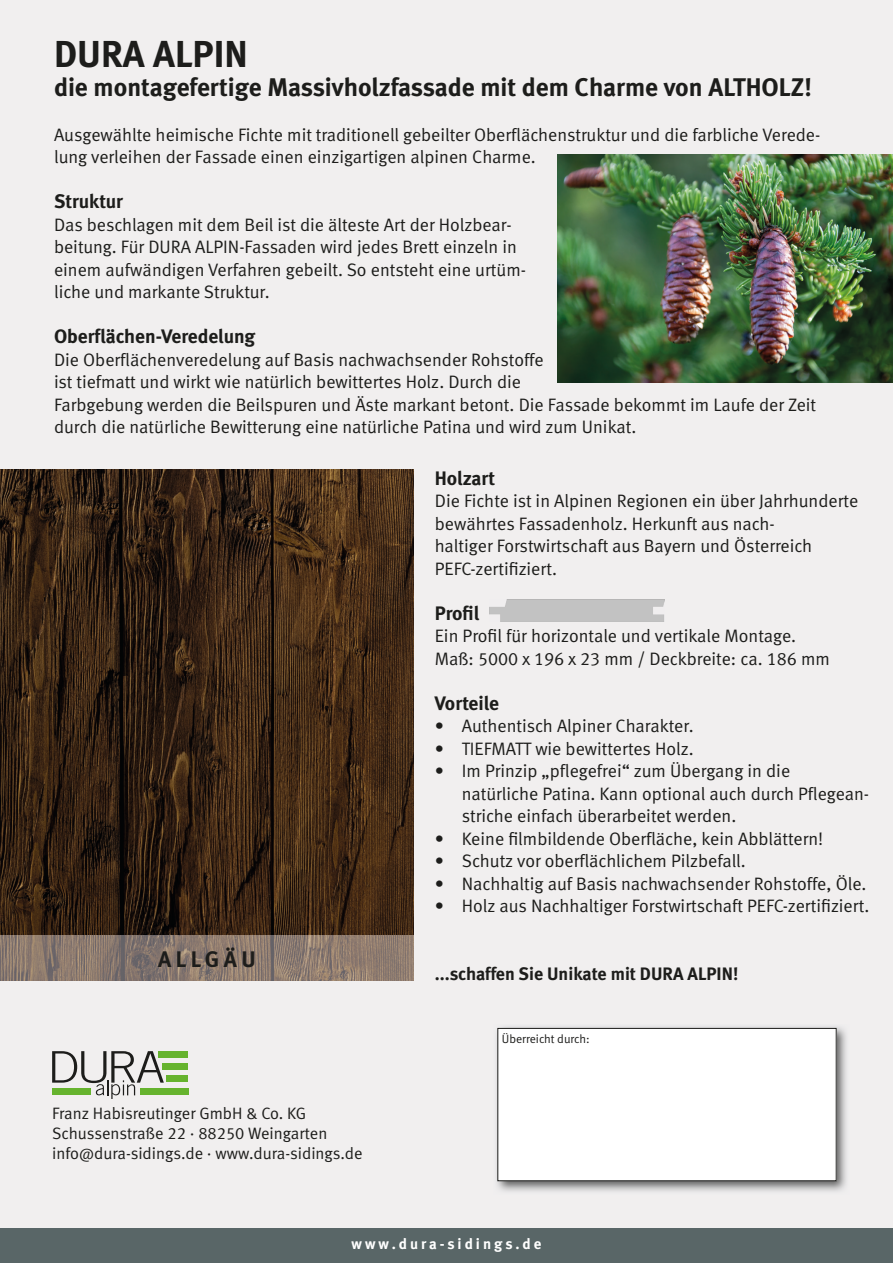
<style>
.page{position:relative;width:893px;height:1263px;background:#fff}
.page>*{position:absolute;margin:0;border:0;box-sizing:border-box;transform-origin:0 0}
.t1{font:37.5px "Meta Bold LF";color:#1d1d1b}
.t2{font:25.5px "Meta Bold LF";color:#1d1d1b}
.t3{font:22.5px "Meta Bold LF";letter-spacing:.2em;color:#1d1d1b}
.t4{font:19.5px "Meta Bold LF";color:#1d1d1b}
.t5{font:18px/22.5px "Meta Normal LF";color:#1d1d1b}
.t6{font:18px "Meta Bold LF";color:#1d1d1b}
.t7{font:16.5px/19.8px "Meta Normal LF";color:#1d1d1b}
.t8{font:15px "Meta Bold LF";letter-spacing:.2em;color:#fff}
.t9{font:12px "Meta Normal LF";color:#1d1d1b}
</style>
<div class="page">
<div style="left:0;top:0;width:893px;height:1253px;background:#f1efef"></div>
<div style="left:0;top:1229px;width:893px;height:34px;background:#596667"></div>
<img style="left:557px;top:154px;width:336px;height:229px">
<img style="left:0;top:470px;width:414px;height:510px">
<img style="left:496px;top:1026px;width:351px;height:166px">
<div style="left:498px;top:1028px;width:338px;height:153px;background:#fff"></div>
<div style="left:497px;top:1028px;width:340px;height:153px;border:1px solid #1d1d1b"></div>
<div style="left:159px;top:1051px;width:29px;height:7px;background:#66b32e"></div>
<div style="left:163px;top:1063px;width:25px;height:7px;background:#66b32e"></div>
<div style="left:167px;top:1076px;width:21px;height:6px;background:#66b32e"></div>
<div style="left:140px;top:1088px;width:48px;height:6px;background:#66b32e"></div>
<svg style="left:52px;top:1051px;width:112px;height:48px"></svg>
<h1 class="t1" style="left:54px;top:32px;width:195px">DURA ALPIN</h1>
<h2 class="t2" style="left:54px;top:72px;width:759px">die montagefertige Massivholzfassade mit dem Charme von ALTHOLZ!</h2>
<p class="t5" style="left:54px;top:123px;width:768px">Ausgewählte heimische Fichte mit traditionell gebeilter Oberflächenstruktur und die farbliche Verede&shy;lung verleihen der Fassade einen einzigartigen alpinen Charme.</p>
<p class="t4" style="left:54px;top:190px;width:71px">Struktur</p>
<p class="t5" style="left:54px;top:213px;width:473px">Das beschlagen mit dem Beil ist die älteste Art der Holzbear&shy;beitung. Für DURA ALPIN-Fassaden wird jedes Brett einzeln in einem aufwändigen Verfahren gebeilt. So entsteht eine urtüm&shy;liche und markante Struktur.</p>
<p class="t4" style="left:54px;top:325px;width:203px">Oberflächen-Veredelung</p>
<p class="t5" style="left:54px;top:348px;width:764px">Die Oberflächenveredelung auf Basis nachwachsender Rohstoffe<br>ist tiefmatt und wirkt wie natürlich bewittertes Holz. Durch die<br>Farbgebung werden die Beilspuren und Äste markant betont. Die Fassade bekommt im Laufe der Zeit durch die natürliche Bewitterung eine natürliche Patina und wird zum Unikat.</p>
<p class="t4" style="left:435px;top:466px;width:62px">Holzart</p>
<p class="t5" style="left:435px;top:489px;width:425px">Die Fichte ist in Alpinen Regionen ein über Jahrhunderte bewährtes Fassadenholz. Herkunft aus nach-<br>haltiger Forstwirtschaft aus Bayern und Österreich PEFC-zertifiziert.</p>
<p class="t4" style="left:435px;top:601px;width:46px">Profil</p>
<p class="t5" style="left:435px;top:624px;width:397px">Ein Profil für horizontale und vertikale Montage.<br>Maß: 5000 x 196 x 23 mm / Deckbreite: ca. 186 mm</p>
<p class="t4" style="left:435px;top:691px;width:66px">Vorteile</p>
<p class="t5" style="left:435px;top:714px;width:260px">• Authentisch Alpiner Charakter.</p>
<p class="t5" style="left:435px;top:737px;width:260px">• TIEFMATT wie bewittertes Holz.</p>
<p class="t5" style="left:462px;top:759px;width:409px;text-indent:-27px">• Im Prinzip „pflegefrei“ zum Übergang in die natürliche Patina. Kann optional auch durch Pflegean&shy;striche einfach überarbeitet werden.</p>
<p class="t5" style="left:435px;top:827px;width:390px">• Keine filmbildende Oberfläche, kein Abblättern!</p>
<p class="t5" style="left:435px;top:849px;width:313px">• Schutz vor oberflächlichem Pilzbefall.</p>
<p class="t5" style="left:435px;top:872px;width:433px">• Nachhaltig auf Basis nachwachsender Rohstoffe, Öle.</p>
<p class="t5" style="left:435px;top:894px;width:436px">• Holz aus Nachhaltiger Forstwirtschaft PEFC-zertifiziert.</p>
<p class="t3" style="left:158px;top:946px;width:99px">ALLGÄU</p>
<p class="t7" style="left:52px;top:1103px;width:312px">Franz Habisreutinger GmbH &amp; Co. KG<br>Schussenstraße 22 · 88250 Weingarten info@dura-sidings.de · www.dura-sidings.de</p>
<p class="t6" style="left:435px;top:963px;width:305px">...schaffen Sie Unikate mit DURA ALPIN!</p>
<p class="t9" style="left:502px;top:1032px;width:89px">Überreicht durch:</p>
<p class="t8" style="left:352px;top:1234px;width:191px">www.dura-sidings.de</p>
</div>
